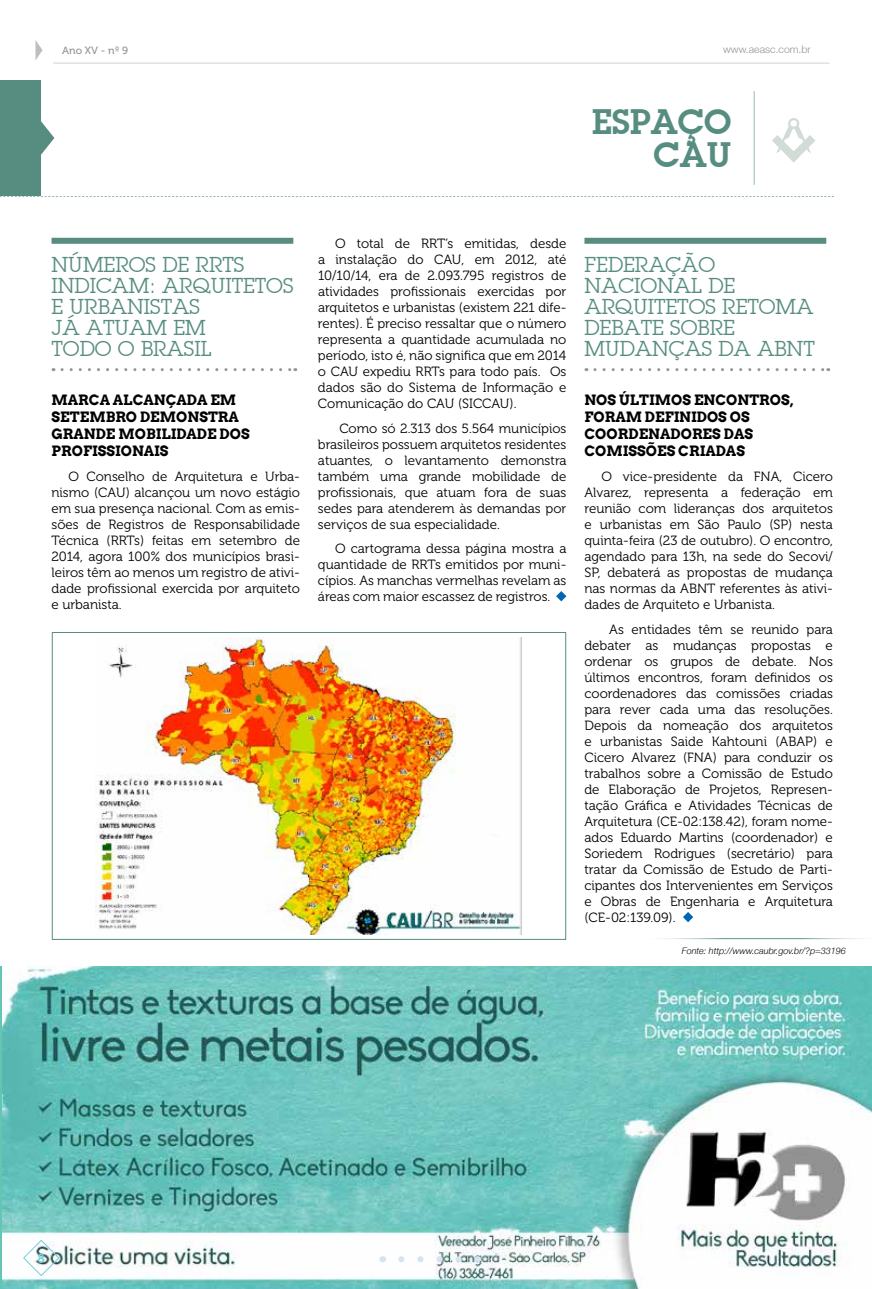
<style>
.page{position:relative;width:872px;height:1289px;background:#fff}
.page>*{position:absolute;margin:0;border:0;box-sizing:border-box;transform-origin:0 0}
.t1{font:700 34.5px/33.6px "TR Mc Lean";color:#578d80;text-align:right}
.t2{font:21px/21px "TR Mc Lean";color:#578d80}
.t3{font:700 14.25px/17.1px "Arvo";color:#000}
.t4{font:13.35px/16px "Museo 300";color:#000;text-align:justify}
.t5{font:700 12.9px "TR Mc Lean";color:#76cedc}
.t6{font:300 10.5px "Helvetica Neue LT";color:#939598}
.t7{font:10.5px "Museo 500";color:#939598}
.t8{font:italic 300 9px "Helvetica Neue LT";color:#000}
</style>
<div class="page">
<div style="left:52px;top:238px;width:241px;height:6px;background:#578d80"></div>
<svg style="left:62px;top:368px;width:234px;height:3px"></svg>
<svg style="left:556px;top:591px;width:10px;height:10px"></svg>
<div style="left:584px;top:238px;width:242px;height:6px;background:#578d80"></div>
<svg style="left:595px;top:368px;width:233px;height:3px"></svg>
<svg style="left:683px;top:912px;width:10px;height:10px"></svg>
<img style="left:3px;top:966px;width:869px;height:322px">
<hr style="left:637px;top:938px;width:235px;height:1px;background:#578d80">
<img style="left:95px;top:637px;width:427px;height:297px">
<div style="left:52px;top:632px;width:514px;height:307px;border:1px solid #578d80"></div>
<hr style="left:754px;top:91px;width:1px;height:94px;background:#578d80">
<div style="left:0;top:80px;width:40px;height:116px;background:#578d80"></div>
<svg style="left:40px;top:114px;width:14px;height:48px"></svg>
<svg style="left:0;top:196px;width:834px;height:1px"></svg>
<svg style="left:772px;top:118px;width:43px;height:44px"></svg>
<svg style="left:23px;top:1239px;width:37px;height:37px"></svg>
<svg style="left:401px;top:1256px;width:67px;height:6px"></svg>
<hr style="left:53px;top:63px;width:776px;height:1px;background:#d1d3d4">
<svg style="left:35px;top:40px;width:8px;height:20px"></svg>
<p class="t7" style="left:62px;top:44px;width:68px">Ano XV - nº 9</p>
<p class="t6" style="left:723px;top:43px;width:89px">www.aeasc.com.br</p>
<h1 class="t1" style="left:592px;top:104px;width:140px">ESPAÇO<br>CAU</h1>
<h2 class="t2" style="left:52px;top:254px;width:243px">NÚMEROS DE RRTS<br>INDICAM: ARQUITETOS<br>E URBANISTAS<br>JÁ ATUAM EM<br>TODO O BRASIL</h2>
<p class="t3" style="left:52px;top:391px;width:200px">MARCA ALCANÇADA EM<br>SETEMBRO DEMONSTRA<br>GRANDE MOBILIDADE DOS<br>PROFISSIONAIS</p>
<p class="t4" style="left:52px;top:468px;width:250px;text-indent:17px">O Conselho de Arquitetura e Urba&shy;nismo (CAU) alcançou um novo estágio em sua presença nacional. Com as emis&shy;sões de Registros de Responsabilidade Técnica (RRTs) feitas em setembro de 2014, agora 100% dos municípios brasi&shy;leiros têm ao menos um registro de ativi&shy;dade profissional exercida por arquiteto e urbanista.</p>
<p class="t4" style="left:318px;top:235px;width:250px;text-indent:17px">O total de RRT’s emitidas, desde a instalação do CAU, em 2012, até 10/10/14, era de 2.093.795 registros de atividades profissionais exercidas por arquitetos e urbanistas (existem 221 dife&shy;rentes). É preciso ressaltar que o número representa a quantidade acumulada no período, isto é, não significa que em 2014 o CAU expediu RRTs para todo país. Os dados são do Sistema de Informação e Comunicação do CAU (SICCAU).</p>
<p class="t4" style="left:318px;top:420px;width:250px;text-indent:21px">Como só 2.313 dos 5.564 municípios brasileiros possuem arquitetos residentes atuantes, o levantamento demonstra também uma grande mobilidade de profissionais, que atuam fora de suas sedes para atenderem às demandas por serviços de sua especialidade.</p>
<p class="t4" style="left:318px;top:541px;width:250px;text-indent:17px">O cartograma dessa página mostra a quantidade de RRTs emitidos por muni&shy;cípios. As manchas vermelhas revelam as áreas com maior escassez de registros.</p>
<h2 class="t2" style="left:584px;top:254px;width:232px">FEDERAÇÃO<br>NACIONAL DE<br>ARQUITETOS RETOMA<br>DEBATE SOBRE<br>MUDANÇAS DA ABNT</h2>
<p class="t3" style="left:584px;top:391px;width:211px">NOS ÚLTIMOS ENCONTROS,<br>FORAM DEFINIDOS OS<br>COORDENADORES DAS<br>COMISSÕES CRIADAS</p>
<p class="t4" style="left:584px;top:468px;width:250px;text-indent:17px">O vice-presidente da FNA, Cicero Alvarez, representa a federação em reunião com lideranças dos arquitetos e urbanistas em São Paulo (SP) nesta quinta-feira (23 de outubro). O encontro, agendado para 13h, na sede do Secovi/ SP, debaterá as propostas de mudança nas normas da ABNT referentes às ativi&shy;dades de Arquiteto e Urbanista.</p>
<p class="t4" style="left:584px;top:621px;width:250px;text-indent:25px">As entidades têm se reunido para debater as mudanças propostas e ordenar os grupos de debate. Nos últimos encontros, foram definidos os coordenadores das comissões criadas para rever cada uma das resoluções.<br>Depois da nomeação dos arquitetos e urbanistas Saide Kahtouni (ABAP) e Cicero Alvarez (FNA) para conduzir os trabalhos sobre a Comissão de Estudo de Elaboração de Projetos, Represen&shy;tação Gráfica e Atividades Técnicas de Arquitetura (CE-02:138.42), foram nome&shy;ados Eduardo Martins (coordenador) e Soriedem Rodrigues (secretário) para tratar da Comissão de Estudo de Parti&shy;cipantes dos Intervenientes em Serviços e Obras de Engenharia e Arquitetura (CE-02:139.09).</p>
<p class="t8" style="left:682px;top:945px;width:165px">Fonte: http://www.caubr.gov.br/?p=33196</p>
<p class="t5" style="left:38px;top:1249px;width:9px">8</p>
</div>
